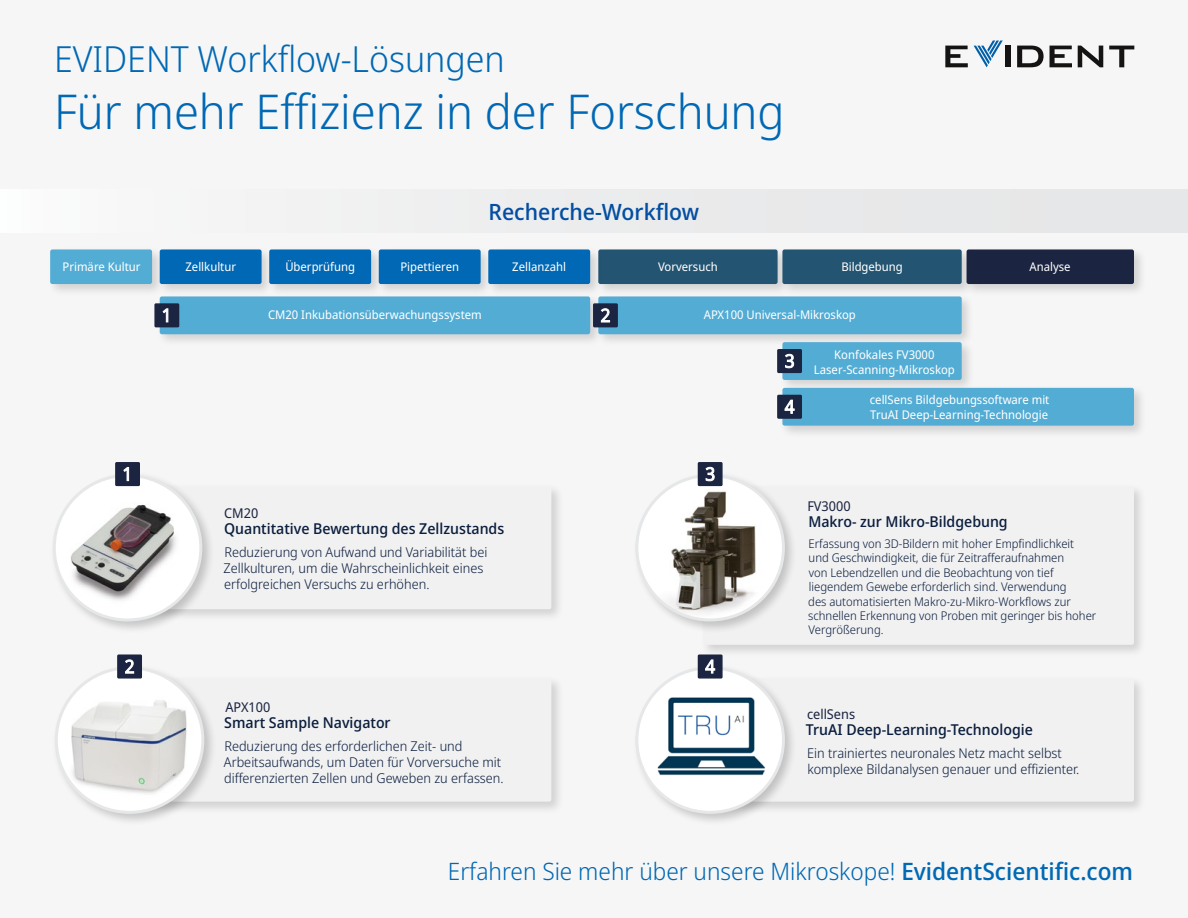
<style>
.page{position:relative;width:1188px;height:918px;background:#f6f6f6}
.page>*{position:absolute;margin:0;border:0;box-sizing:border-box;transform-origin:0 0}
.Cover_Title_1{font:300 48px "Noto Sans Display";color:#0068b4}
.Title_1{font:300 36px "Noto Sans Display";color:#0068b4}
.Title_2{font:300 24px "Noto Sans Display";color:#0068b4}
.Text{font:22.5px "Noto Sans Display";color:#034ea2}
.Text-2{font:15px "Noto Sans Display";color:#0b1e3d}
.Text-3{font:300 13.5px/16.2px "Noto Sans Display";color:#0b1e3d}
.Text-4{font:13.5px "Noto Sans Display";color:#1b2440}
.Text-5{font:300 12px/14.4px "Noto Sans Display";color:#0b1e3d}
.Text-6{font:12px/15px "Noto Sans Display";color:#fff}
.s1{font-weight:400}
</style>
<div class="page">
<svg style="left:945px;top:46px;width:23px;height:21px"></svg>
<div style="left:1006px;top:46px;width:5px;height:21px;background:#161413"></div>
<svg style="left:1017px;top:46px;width:27px;height:21px"></svg>
<svg style="left:1050px;top:46px;width:22px;height:21px"></svg>
<svg style="left:1078px;top:46px;width:25px;height:21px"></svg>
<svg style="left:1109px;top:46px;width:25px;height:21px"></svg>
<svg style="left:974px;top:40px;width:29px;height:27px"></svg>
<div style="left:0;top:189px;width:1188px;height:43px;background:linear-gradient(to right,#f8f8f9,#e3e3e5)"></div>
<div style="left:47px;top:246px;width:118px;height:51px;background:#000;opacity:.15"></div>
<div style="left:50px;top:249px;width:102px;height:35px;background:#53acd4;border-radius:2px"></div>
<div style="left:156px;top:293px;width:447px;height:55px;background:#000;opacity:.15"></div>
<div style="left:160px;top:296px;width:430px;height:38px;background:#53acd4;border-radius:2px"></div>
<div style="left:117px;top:483px;width:448px;height:140px;background:#000;opacity:.15"></div>
<div style="left:121px;top:486px;width:430px;height:123px;background:#f1f1f2;border-radius:2px"></div>
<div style="left:700px;top:483px;width:447px;height:175px;background:#000;opacity:.15"></div>
<div style="left:704px;top:486px;width:430px;height:159px;background:#f1f1f2;border-radius:2px"></div>
<div style="left:117px;top:675px;width:448px;height:140px;background:#000;opacity:.15"></div>
<div style="left:121px;top:679px;width:430px;height:123px;background:#f1f1f2;border-radius:2px"></div>
<div style="left:700px;top:675px;width:447px;height:140px;background:#000;opacity:.15"></div>
<div style="left:704px;top:679px;width:430px;height:123px;background:#f1f1f2;border-radius:2px"></div>
<div style="left:595px;top:293px;width:379px;height:55px;background:#000;opacity:.15"></div>
<div style="left:598px;top:296px;width:364px;height:38px;background:#53acd4;border-radius:2px"></div>
<div style="left:156px;top:246px;width:118px;height:51px;background:#000;opacity:.15"></div>
<div style="left:160px;top:249px;width:102px;height:35px;background:#0068b4;border-radius:2px"></div>
<div style="left:266px;top:246px;width:118px;height:51px;background:#000;opacity:.15"></div>
<div style="left:269px;top:249px;width:102px;height:35px;background:#0068b4;border-radius:2px"></div>
<div style="left:595px;top:246px;width:196px;height:51px;background:#000;opacity:.15"></div>
<div style="left:598px;top:249px;width:180px;height:35px;background:#235472;border-radius:2px"></div>
<div style="left:375px;top:246px;width:119px;height:51px;background:#000;opacity:.15"></div>
<div style="left:379px;top:249px;width:102px;height:35px;background:#0068b4;border-radius:2px"></div>
<div style="left:779px;top:246px;width:196px;height:51px;background:#000;opacity:.15"></div>
<div style="left:782px;top:249px;width:180px;height:35px;background:#235472;border-radius:2px"></div>
<div style="left:779px;top:339px;width:196px;height:54px;background:#000;opacity:.15"></div>
<div style="left:782px;top:342px;width:180px;height:38px;background:#53acd4;border-radius:2px"></div>
<div style="left:779px;top:384px;width:368px;height:55px;background:#000;opacity:.15"></div>
<div style="left:782px;top:388px;width:352px;height:38px;background:#53acd4;border-radius:2px"></div>
<div style="left:485px;top:246px;width:118px;height:51px;background:#000;opacity:.15"></div>
<div style="left:488px;top:249px;width:102px;height:35px;background:#0068b4;border-radius:2px"></div>
<div style="left:963px;top:246px;width:184px;height:51px;background:#000;opacity:.15"></div>
<div style="left:967px;top:249px;width:167px;height:35px;background:#1b2440;border-radius:2px"></div>
<div style="left:49px;top:471px;width:166px;height:163px;background:#000;opacity:.2"></div>
<svg style="left:54px;top:475px;width:147px;height:145px"></svg>
<img style="left:54px;top:475px;width:147px;height:133px">
<div style="left:632px;top:471px;width:166px;height:163px;background:#000;opacity:.2"></div>
<img style="left:637px;top:478px;width:146px;height:142px">
<div style="left:51px;top:663px;width:166px;height:163px;background:#000;opacity:.2"></div>
<img style="left:56px;top:668px;width:147px;height:140px">
<div style="left:632px;top:663px;width:166px;height:163px;background:#000;opacity:.2"></div>
<div style="left:637px;top:668px;width:146px;height:144px;background:#fff;border-radius:50%"></div>
<img style="left:657px;top:696px;width:111px;height:80px">
<div style="left:155px;top:304px;width:24px;height:23px;background:#1b2441"></div>
<div style="left:154px;top:303px;width:25px;height:24px;border:2px solid #1b2441"></div>
<svg style="left:163px;top:308px;width:5px;height:14px"></svg>
<div style="left:116px;top:463px;width:23px;height:22px;background:#1b2441"></div>
<div style="left:115px;top:462px;width:25px;height:24px;border:2px solid #1b2441"></div>
<svg style="left:123px;top:467px;width:6px;height:14px"></svg>
<div style="left:594px;top:304px;width:23px;height:23px;background:#1b2441"></div>
<div style="left:593px;top:303px;width:25px;height:24px;border:2px solid #1b2441"></div>
<svg style="left:601px;top:308px;width:9px;height:14px"></svg>
<div style="left:118px;top:655px;width:23px;height:23px;background:#1b2441"></div>
<div style="left:117px;top:654px;width:25px;height:25px;border:2px solid #1b2441"></div>
<svg style="left:125px;top:659px;width:9px;height:15px"></svg>
<div style="left:778px;top:350px;width:23px;height:22px;background:#1b2441"></div>
<div style="left:777px;top:349px;width:25px;height:24px;border:2px solid #1b2441"></div>
<svg style="left:785px;top:354px;width:9px;height:14px"></svg>
<div style="left:698px;top:463px;width:24px;height:22px;background:#1b2441"></div>
<div style="left:698px;top:462px;width:25px;height:24px;border:2px solid #1b2441"></div>
<svg style="left:706px;top:467px;width:9px;height:14px"></svg>
<div style="left:778px;top:395px;width:23px;height:23px;background:#1b2441"></div>
<div style="left:777px;top:395px;width:25px;height:24px;border:2px solid #1b2441"></div>
<svg style="left:785px;top:400px;width:10px;height:14px"></svg>
<div style="left:698px;top:655px;width:24px;height:23px;background:#1b2441"></div>
<div style="left:698px;top:654px;width:25px;height:25px;border:2px solid #1b2441"></div>
<svg style="left:705px;top:660px;width:10px;height:13px"></svg>
<p class="Title_1" style="left:54px;top:33px;width:452px">EVIDENT Workflow-Lösungen</p>
<p class="Cover_Title_1" style="left:54px;top:78px;width:732px">Für mehr Effizienz in der Forschung</p>
<p class="Text-6" style="left:63px;top:260px;width:80px">Primäre Kultur</p>
<p class="Text-6" style="left:186px;top:260px;width:52px">Zellkultur</p>
<p class="Text" style="left:489px;top:196px;width:212px">Recherche-Workflow</p>
<p class="Text-6" style="left:285px;top:260px;width:71px">Überprüfung</p>
<p class="Text-6" style="left:400px;top:260px;width:60px">Pipettieren</p>
<p class="Text-6" style="left:512px;top:260px;width:55px">Zellanzahl</p>
<p class="Text-6" style="left:658px;top:260px;width:61px">Vorversuch</p>
<p class="Text-6" style="left:841px;top:260px;width:63px">Bildgebung</p>
<p class="Text-6" style="left:1029px;top:260px;width:43px">Analyse</p>
<p class="Text-6" style="left:268px;top:307px;width:215px">CM20 Inkubationsüberwachungssystem</p>
<p class="Text-6" style="left:704px;top:307px;width:154px">APX100 Universal-Mikroskop</p>
<p class="Text-6" style="left:814px;top:348px;width:142px;text-align:center">Konfokales FV3000<br>Laser-Scanning-Mikroskop</p>
<p class="Text-6" style="left:870px;top:392px;width:181px">cellSens Bildgebungssoftware mit<br>TruAI Deep-Learning-Technologie</p>
<p class="Text-4" style="left:224px;top:503px;width:36px">CM20</p>
<p class="Text-2" style="left:224px;top:518px;width:282px">Quantitative Bewertung des Zellzustands</p>
<p class="Text-3" style="left:223px;top:544px;width:265px">Reduzierung von Aufwand und Variabilität bei<br>Zellkulturen, um die Wahrscheinlichkeit eines erfolgreichen Versuchs zu erhöhen.</p>
<p class="Text-4" style="left:226px;top:697px;width:46px">APX100</p>
<p class="Text-2" style="left:224px;top:712px;width:168px">Smart Sample Navigator</p>
<p class="Text-3" style="left:224px;top:738px;width:281px">Reduzierung des erforderlichen Zeit- und<br>Arbeitsaufwands, um Daten für Vorversuche mit differenzierten Zellen und Geweben zu erfassen.</p>
<p class="Text-4" style="left:807px;top:497px;width:45px">FV3000</p>
<p class="Text-2" style="left:808px;top:511px;width:201px">Makro- zur Mikro-Bildgebung</p>
<p class="Text-5" style="left:808px;top:537px;width:290px">Erfassung von 3D-Bildern mit hoher Empfindlichkeit und Geschwindigkeit, die für Zeitrafferaufnahmen<br>von Lebendzellen und die Beobachtung von tief liegendem Gewebe erforderlich sind. Verwendung<br>des automatisierten Makro-zu-Mikro-Workflows zur schnellen Erkennung von Proben mit geringer bis hoher Vergrößerung.</p>
<p class="Text-4" style="left:807px;top:704px;width:50px">cellSens</p>
<p class="Text-2" style="left:806px;top:719px;width:228px">TruAI Deep-Learning-Technologie</p>
<p class="Text-3" style="left:807px;top:745px;width:273px">Ein trainiertes neuronales Netz macht selbst komplexe Bildanalysen genauer und effizienter.</p>
<p class="Title_2" style="left:448px;top:854px;width:687px">Erfahren Sie mehr über unsere Mikroskope! <span class="s1">EvidentScientific.com</span></p>
</div>
